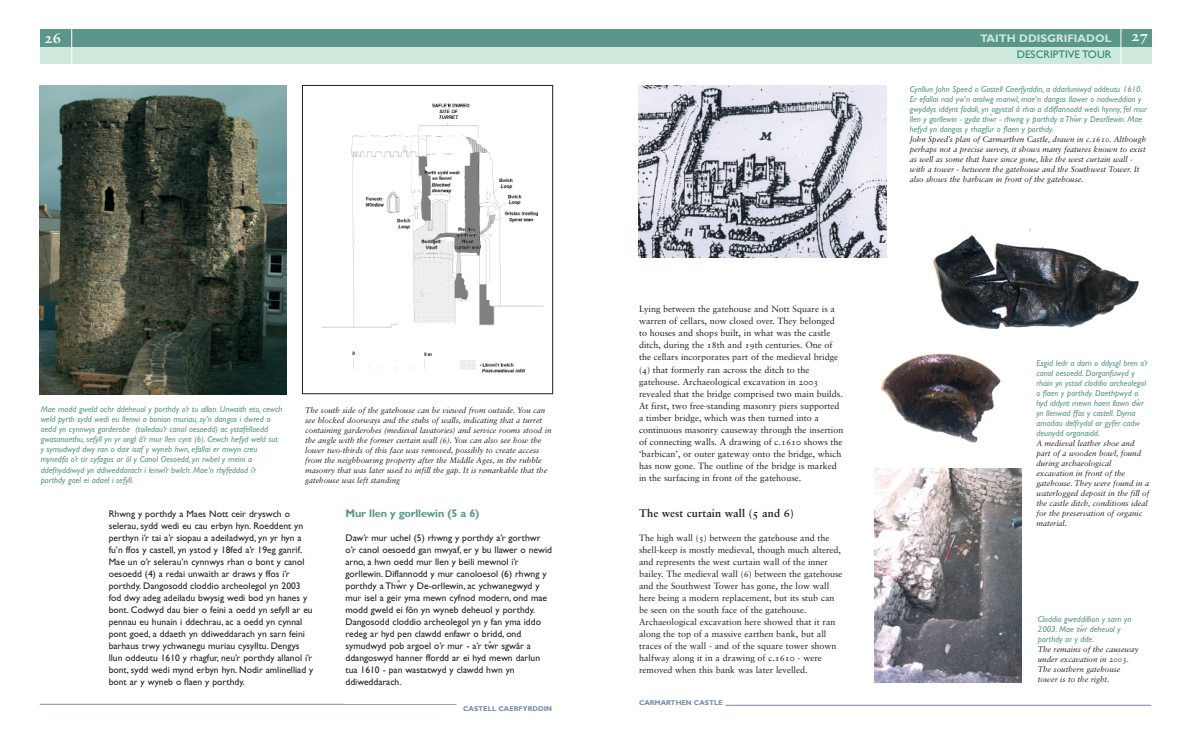
<style>
.page{position:relative;width:1191px;height:738px;background:#fff}
.page>*{position:absolute;margin:0;border:0;box-sizing:border-box;transform-origin:0 0}
.t1{font:15px "Sabon Bold Os F";color:#fff}
.t2{font:11px "Sabon Bold Os F";letter-spacing:.01em;color:#231f20}
.t3{font:700 11px "Gill Sans";letter-spacing:-.015em;color:#5b968a}
.t4{font:700 11px "Gill Sans";color:#cee8dc}
.t5{font:11px "Gill Sans";color:#298676}
.t6{font:9.6px/12px "Gill Sans";color:#231f20}
.t7{font:9px/12px "Sabon Roman Os F";color:#231f20}
.t8{font:italic 8.6px/10px "Gill Sans";color:#5b968a}
.t9{font:8px/10px "Sabon Italic Os F";color:#231f20}
.t10{font:700 7px "Gill Sans";color:#728aaa}
.t11{font:6px "Gill Sans";color:#231f20}
.t12{font:italic 5px "Gill Sans";color:#5b968a}
</style>
<div class="page">
<hr style="left:40px;top:703px;width:416px;height:1px;background:#728aaa">
<hr style="left:725px;top:704px;width:426px;height:1px;background:#728aaa">
<img style="left:40px;top:85px;width:247px;height:309px">
<img style="left:321px;top:103px;width:223px;height:270px">
<div style="left:302px;top:85px;width:251px;height:309px;border:1px solid #231f20"></div>
<img style="left:874px;top:468px;width:147px;height:214px">
<img style="left:932px;top:229px;width:207px;height:100px">
<img style="left:880px;top:353px;width:121px;height:90px">
<img style="left:638px;top:85px;width:248px;height:172px">
<div style="left:41px;top:41px;width:1111px;height:22px;background:#cee8dc"></div>
<div style="left:41px;top:29px;width:1111px;height:17px;background:#5b968a"></div>
<hr style="left:1120px;top:27px;width:1px;height:38px;background:#fff">
<hr style="left:71px;top:27px;width:1px;height:38px;background:#fff">
<h1 class="t1" style="left:44px;top:31px;width:18px">26</h1>
<h1 class="t1" style="left:1131px;top:29px;width:18px">27</h1>
<p class="t4" style="left:980px;top:34px;width:133px">TAITH DDISGRIFIADOL</p>
<p class="t5" style="left:1017px;top:50px;width:96px">DESCRIPTIVE TOUR</p>
<p class="t8" style="left:41px;top:405px;width:243px">Mae modd gweld ochr ddeheuol y porthdy o’r tu allan. Unwaith eto, cewch weld pyrth sydd wedi eu llenwi a bonion muriau, sy’n dangos i dwred a oedd yn cynnwys garderobe (toiledau’r canol oesoedd) ac ystafelloedd gwasanaethu, sefyll yn yr ongl â’r mur llen cynt (6). Cewch hefyd weld sut y symudwyd dwy ran o dair isaf y wyneb hwn, efallai er mwyn creu mynedfa o’r tir cyfagos ar ôl y Canol Oesoedd, yn rwbel y meini a ddefnyddiwyd yn ddiweddarach i lenwi’r bwlch. Mae’n rhyfeddod i’r porthdy gael ei adael i sefyll.</p>
<p class="t9" style="left:305px;top:405px;width:248px">The south side of the gatehouse can be viewed from outside. You can see blocked doorways and the stubs of walls, indicating that a turret containing garderobes (medieval lavatories) and service rooms stood in the angle with the former curtain wall (6). You can also see how the lower two-thirds of this face was removed, possibly to create access from the neighbouring property after the Middle Ages, in the rubble masonry that was later used to infill the gap. It is remarkable that the gatehouse was left standing</p>
<p class="t6" style="left:109px;top:508px;width:206px">Rhwng y porthdy a Maes Nott ceir dryswch o selerau, sydd wedi eu cau erbyn hyn. Roeddent yn perthyn i’r tai a’r siopau a adeiladwyd, yn yr hyn a fu’n ffos y castell, yn ystod y 18fed a’r 19eg ganrif.<br>Mae un o’r selerau’n cynnwys rhan o bont y canol oesoedd (4) a redai unwaith ar draws y ffos i’r porthdy. Dangosodd cloddio archeolegol yn 2003 fod dwy adeg adeiladu bwysig wedi bod yn hanes y bont. Codwyd dau bier o feini a oedd yn sefyll ar eu pennau eu hunain i ddechrau, ac a oedd yn cynnal pont goed, a ddaeth yn ddiweddarach yn sarn feini barhaus trwy ychwanegu muriau cysylltu. Dengys llun oddeutu 1610 y rhagfur, neu’r porthdy allanol i’r bont, sydd wedi mynd erbyn hyn. Nodir amlinelliad y bont ar y wyneb o flaen y porthdy.</p>
<p class="t3" style="left:345px;top:508px;width:135px">Mur llen y gorllewin (5 a 6)</p>
<p class="t6" style="left:345px;top:532px;width:208px">Daw’r mur uchel (5) rhwng y porthdy a’r gorthwr o’r canol oesoedd gan mwyaf, er y bu llawer o newid arno, a hwn oedd mur llen y beili mewnol i’r gorllewin. Diflannodd y mur canoloesol (6) rhwng y porthdy a Thwr y De-orllewin, ac ychwanegwyd y mur isel a geir yma mewn cyfnod modern, ond mae modd gweld ei fôn yn wyneb deheuol y porthdy.<br>Dangosodd cloddio archeolegol yn y fan yma iddo redeg ar hyd pen clawdd enfawr o bridd, ond symudwyd pob argoel o’r mur - a’r twr sgwâr a ddangoswyd hanner ffordd ar ei hyd mewn darlun tua 1610 - pan wastatwyd y clawdd hwn yn ddiweddarach.</p>
<p class="t11" style="left:397px;top:579px;width:4px">^</p>
<p class="t11" style="left:489px;top:640px;width:4px">^</p>
<p class="t10" style="left:463px;top:705px;width:90px">CASTELL CAERFYRDDIN</p>
<p class="t7" style="left:639px;top:304px;width:206px">Lying between the gatehouse and Nott Square is a warren of cellars, now closed over. They belonged to houses and shops built, in what was the castle ditch, during the 18th and 19th centuries. One of the cellars incorporates part of the medieval bridge (4) that formerly ran across the ditch to the gatehouse. Archaeological excavation in 2003 revealed that the bridge comprised two main builds.<br>At first, two free-standing masonry piers supported a timber bridge, which was then turned into a continuous masonry causeway through the insertion of connecting walls. A drawing of c.1610 shows the ‘barbican’, or outer gateway onto the bridge, which has now gone. The outline of the bridge is marked in the surfacing in front of the gatehouse.</p>
<p class="t2" style="left:639px;top:508px;width:156px">The west curtain wall (5 and 6)</p>
<p class="t7" style="left:639px;top:532px;width:205px">The high wall (5) between the gatehouse and the shell-keep is mostly medieval, though much altered, and represents the west curtain wall of the inner bailey. The medieval wall (6) between the gatehouse and the Southwest Tower has gone, the low wall here being a modern replacement, but its stub can be seen on the south face of the gatehouse.<br>Archaeological excavation here showed that it ran along the top of a massive earthen bank, but all traces of the wall - and of the square tower shown halfway along it in a drawing of c.1610 - were removed when this bank was later levelled.</p>
<p class="t10" style="left:639px;top:699px;width:85px">CARMARTHEN CASTLE</p>
<p class="t8" style="left:909px;top:85px;width:238px">Cynllun John Speed o Gastell Caerfyrddin, a ddarluniwyd oddeutu 1610.<br>Er efallai nad yw’n arolwg manwl, mae’n dangos llawer o nodweddion y gwyddys iddynt fodoli, yn ogystal â rhai a ddiflannodd wedi hynny, fel mur llen y gorllewin - gyda thwr - rhwng y porthdy a Thwr y Deorllewin. Mae hefyd yn dangos y rhagfur o flaen y porthdy.</p>
<p class="t9" style="left:909px;top:135px;width:238px">John Speed’s plan of Carmarthen Castle, drawn in c.1610. Although perhaps not a precise survey, it shows many features known to exist as well as some that have since gone, like the west curtain wall - with a tower - between the gatehouse and the Southwest Tower. It also shows the barbican in front of the gatehouse.</p>
<p class="t12" style="left:989px;top:114px;width:4px">^</p>
<p class="t12" style="left:1074px;top:114px;width:4px">^</p>
<p class="t8" style="left:1036px;top:359px;width:113px">Esgid ledr a darn o ddysgl bren o’r canol oesoedd. Darganfuwyd y rhain yn ystod cloddio archeolegol o flaen y porthdy. Daethpwyd o hyd iddynt mewn haen llawn dwr yn llenwad ffos y castell. Dyma amodau delfrydol ar gyfer cadw deunydd organaidd.</p>
<p class="t9" style="left:1036px;top:438px;width:114px">A medieval leather shoe and part of a wooden bowl, found during archaeological excavation in front of the gatehouse. They were found in a waterlogged deposit in the fill of the castle ditch, conditions ideal for the preservation of organic material.</p>
<p class="t12" style="left:1137px;top:398px;width:4px">^</p>
<p class="t8" style="left:1037px;top:614px;width:95px">Cloddio gweddillion y sarn yn<br>2003. Mae twr deheuol y porthdy ar y dde.</p>
<p class="t9" style="left:1037px;top:644px;width:102px">The remains of the causeway under excavation in 2003.<br>The southern gatehouse tower is to the right.</p>
<p class="t12" style="left:1080px;top:623px;width:4px">^</p>
</div>
